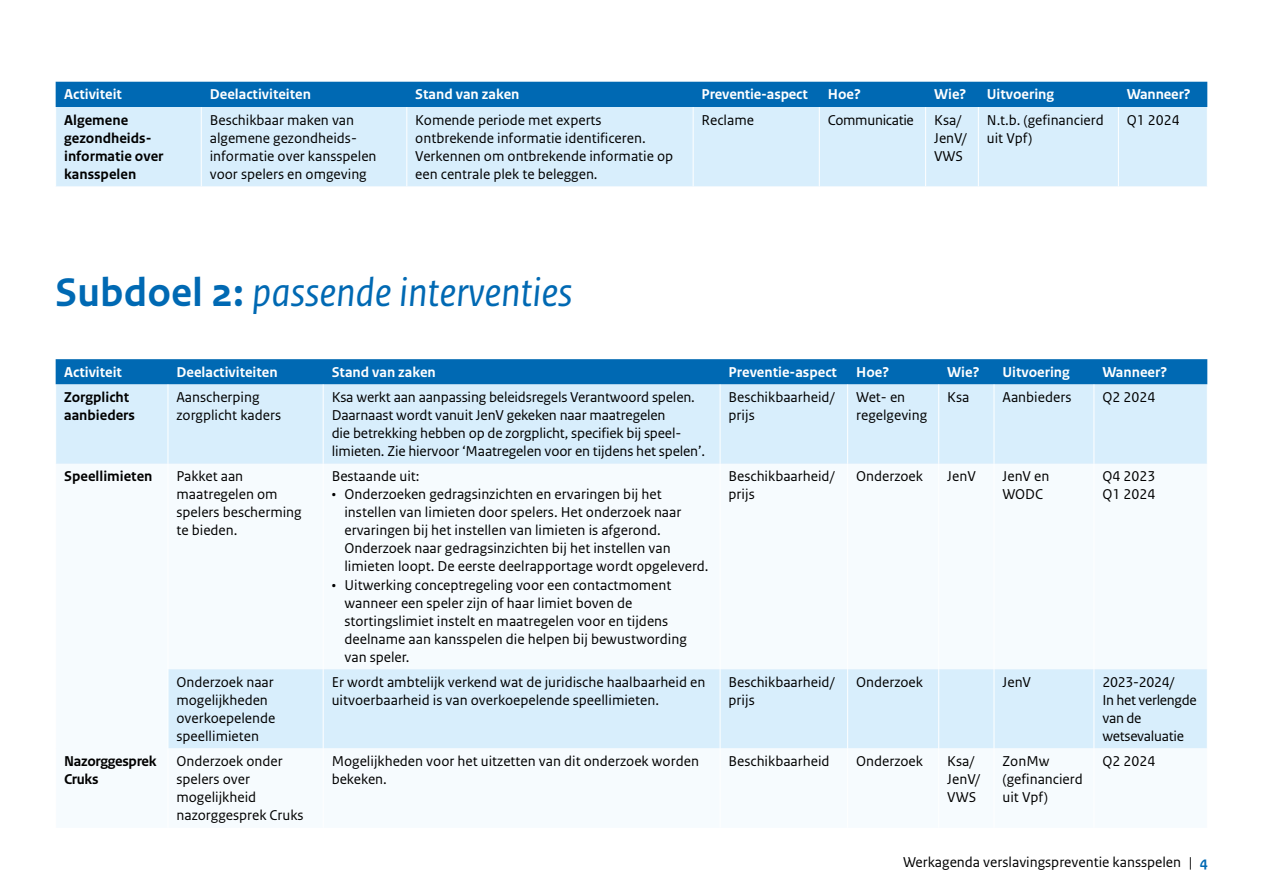
<style>
.page{position:relative;width:1263px;height:893px;background:#fff}
.page>*{position:absolute;margin:0;border:0;box-sizing:border-box;transform-origin:0 0}
.H2_Hoofdkop{font:italic 42px "Rijksoverheid Sans Text";color:#0069b3}
.Table_Body_Left{font:15px/18px "Rijksoverheid Sans Text";color:#000}
.Table_Head_black{font:700 15px "Rijksoverheid Sans Text";color:#fff}
.Table_Body_Left-2{font:700 15px/18px "Rijksoverheid Sans Text";color:#000}
.Table_Body_Left-3{font:15px/18px "Rijksoverheid Sans Text";letter-spacing:-.02em;color:#000}
.Table_Body_Left-4{font:700 15px/18px "Rijksoverheid Sans Text";letter-spacing:-.02em;color:#000}
.s1{font-weight:700;font-style:normal}
.s2{font-weight:700;color:#0069b3}
</style>
<div class="page">
<div style="left:56px;top:82px;width:1151px;height:25px;background:#0069b3"></div>
<div style="left:56px;top:107px;width:1151px;height:79px;background:#d8eefc"></div>
<hr style="left:1118px;top:107px;width:1px;height:79px;background:#fff">
<hr style="left:201px;top:107px;width:1px;height:79px;background:#fff">
<hr style="left:406px;top:107px;width:1px;height:79px;background:#fff">
<hr style="left:693px;top:107px;width:1px;height:79px;background:#fff">
<hr style="left:819px;top:107px;width:1px;height:79px;background:#fff">
<hr style="left:925px;top:107px;width:1px;height:79px;background:#fff">
<hr style="left:978px;top:107px;width:1px;height:79px;background:#fff">
<div style="left:56px;top:359px;width:1151px;height:25px;background:#0069b3"></div>
<div style="left:56px;top:384px;width:1151px;height:80px;background:#d8eefc"></div>
<div style="left:169px;top:669px;width:1038px;height:80px;background:#d8eefc"></div>
<hr style="left:1093px;top:384px;width:1px;height:80px;background:#fff">
<hr style="left:1093px;top:669px;width:1px;height:79px;background:#fff">
<hr style="left:1093px;top:748px;width:1px;height:80px;background:#fff">
<hr style="left:168px;top:384px;width:1px;height:80px;background:#fff">
<hr style="left:323px;top:384px;width:1px;height:80px;background:#fff">
<hr style="left:720px;top:384px;width:1px;height:80px;background:#fff">
<hr style="left:847px;top:384px;width:1px;height:80px;background:#fff">
<hr style="left:938px;top:384px;width:1px;height:80px;background:#fff">
<hr style="left:994px;top:384px;width:1px;height:80px;background:#fff">
<hr style="left:323px;top:669px;width:1px;height:79px;background:#fff">
<hr style="left:720px;top:669px;width:1px;height:79px;background:#fff">
<hr style="left:847px;top:669px;width:1px;height:79px;background:#fff">
<hr style="left:938px;top:669px;width:1px;height:79px;background:#fff">
<hr style="left:994px;top:669px;width:1px;height:79px;background:#fff">
<hr style="left:323px;top:748px;width:1px;height:80px;background:#fff">
<hr style="left:720px;top:748px;width:1px;height:80px;background:#fff">
<hr style="left:847px;top:748px;width:1px;height:80px;background:#fff">
<hr style="left:938px;top:748px;width:1px;height:80px;background:#fff">
<hr style="left:994px;top:748px;width:1px;height:80px;background:#fff">
<p class="Table_Head_black" style="left:64px;top:86px;width:59px">Activiteit</p>
<p class="Table_Head_black" style="left:210px;top:86px;width:103px">Deelactiviteiten</p>
<p class="Table_Head_black" style="left:415px;top:86px;width:106px">Stand van zaken</p>
<p class="Table_Head_black" style="left:702px;top:86px;width:108px">Preventie-aspect</p>
<p class="Table_Head_black" style="left:828px;top:86px;width:35px">Hoe?</p>
<p class="Table_Head_black" style="left:934px;top:86px;width:34px">Wie?</p>
<p class="Table_Head_black" style="left:987px;top:86px;width:69px">Uitvoering</p>
<p class="Table_Head_black" style="left:1127px;top:86px;width:65px">Wanneer?</p>
<p class="Table_Body_Left-2" style="left:64px;top:111px;width:101px">Algemene gezondheids&shy;informatie over kansspelen</p>
<p class="Table_Body_Left" style="left:210px;top:111px;width:168px">Beschikbaar maken van algemene gezondheids&shy;informatie over kansspelen voor spelers en omgeving</p>
<p class="Table_Body_Left" style="left:415px;top:111px;width:259px">Komende periode met experts ontbrekende informatie identificeren.<br>Verkennen om ontbrekende informatie op een centrale plek te beleggen.</p>
<p class="Table_Body_Left" style="left:702px;top:111px;width:54px">Reclame</p>
<p class="Table_Body_Left-3" style="left:828px;top:111px;width:88px">Communicatie</p>
<p class="Table_Body_Left" style="left:934px;top:111px;width:29px">Ksa/</p>
<p class="Table_Body_Left" style="left:987px;top:111px;width:118px">N.t.b. (gefinancierd uit Vpf)</p>
<p class="Table_Body_Left" style="left:1127px;top:111px;width:54px">Q1 2024</p>
<p class="Table_Body_Left" style="left:934px;top:129px;width:34px">JenV/</p>
<p class="Table_Body_Left" style="left:934px;top:147px;width:31px">VWS</p>
<h2 class="H2_Hoofdkop" style="left:55px;top:269px;width:519px"><span class="s1">Subdoel 2:</span> passende interventies</h2>
<p class="Table_Head_black" style="left:64px;top:363px;width:59px">Activiteit</p>
<p class="Table_Head_black" style="left:176px;top:363px;width:103px">Deelactiviteiten</p>
<p class="Table_Head_black" style="left:332px;top:363px;width:106px">Stand van zaken</p>
<p class="Table_Head_black" style="left:729px;top:363px;width:110px">Preventie-aspect</p>
<p class="Table_Head_black" style="left:856px;top:363px;width:35px">Hoe?</p>
<p class="Table_Head_black" style="left:947px;top:363px;width:34px">Wie?</p>
<p class="Table_Head_black" style="left:1002px;top:363px;width:69px">Uitvoering</p>
<p class="Table_Head_black" style="left:1102px;top:363px;width:66px">Wanneer?</p>
<p class="Table_Body_Left-2" style="left:64px;top:389px;width:72px">Zorgplicht aanbieders</p>
<p class="Table_Body_Left" style="left:176px;top:388px;width:106px">Aanscherping zorgplicht kaders</p>
<p class="Table_Body_Left" style="left:332px;top:388px;width:375px">Ksa werkt aan aanpassing beleidsregels Verantwoord spelen.<br>Daarnaast wordt vanuit JenV gekeken naar maatregelen<br>die betrekking hebben op de zorgplicht, specifiek bij speel&shy;limieten. Zie hiervoor ‘Maatregelen voor en tijdens het spelen’.</p>
<p class="Table_Body_Left" style="left:729px;top:388px;width:107px">Beschikbaarheid/</p>
<p class="Table_Body_Left" style="left:856px;top:388px;width:73px">Wet- en regelgeving</p>
<p class="Table_Body_Left" style="left:947px;top:388px;width:24px">Ksa</p>
<p class="Table_Body_Left" style="left:1002px;top:388px;width:70px">Aanbieders</p>
<p class="Table_Body_Left" style="left:1102px;top:388px;width:54px">Q2 2024</p>
<p class="Table_Body_Left" style="left:729px;top:406px;width:28px">prijs</p>
<p class="Table_Body_Left-2" style="left:64px;top:468px;width:90px">Speellimieten</p>
<p class="Table_Body_Left" style="left:176px;top:468px;width:127px">Pakket aan maatregelen om spelers bescherming te bieden.</p>
<p class="Table_Body_Left" style="left:332px;top:468px;width:89px">Bestaande uit:</p>
<p class="Table_Body_Left" style="left:344px;top:486px;width:366px;text-indent:-13px">• Onderzoeken gedragsinzichten en ervaringen bij het instellen van limieten door spelers. Het onderzoek naar ervaringen bij het instellen van limieten is afgerond.<br>Onderzoek naar gedragsinzichten bij het instellen van limieten loopt. De eerste deelrapportage wordt opgeleverd.</p>
<p class="Table_Body_Left" style="left:344px;top:576px;width:344px;text-indent:-13px">• Uitwerking conceptregeling voor een contactmoment wanneer een speler zijn of haar limiet boven de stortingslimiet instelt en maatregelen voor en tijdens deelname aan kansspelen die helpen bij bewustwording van speler.</p>
<p class="Table_Body_Left" style="left:729px;top:468px;width:107px">Beschikbaarheid/</p>
<p class="Table_Body_Left" style="left:729px;top:486px;width:28px">prijs</p>
<p class="Table_Body_Left" style="left:176px;top:673px;width:100px">Onderzoek naar mogelijkheden overkoepelende speellimieten</p>
<p class="Table_Body_Left" style="left:332px;top:673px;width:375px">Er wordt ambtelijk verkend wat de juridische haalbaarheid en uitvoerbaarheid is van overkoepelende speellimieten.</p>
<p class="Table_Body_Left" style="left:729px;top:673px;width:107px">Beschikbaarheid/</p>
<p class="Table_Body_Left" style="left:729px;top:691px;width:28px">prijs</p>
<p class="Table_Body_Left" style="left:856px;top:468px;width:68px">Onderzoek</p>
<p class="Table_Body_Left" style="left:947px;top:468px;width:30px">JenV</p>
<p class="Table_Body_Left" style="left:1002px;top:468px;width:48px">JenV en<br>WODC</p>
<p class="Table_Body_Left" style="left:1102px;top:468px;width:54px">Q4 2023</p>
<p class="Table_Body_Left" style="left:1102px;top:486px;width:54px">Q1 2024</p>
<p class="Table_Body_Left" style="left:856px;top:673px;width:68px">Onderzoek</p>
<p class="Table_Body_Left" style="left:1002px;top:673px;width:30px">JenV</p>
<p class="Table_Body_Left-3" style="left:1102px;top:673px;width:73px">2023-2024/</p>
<p class="Table_Body_Left-3" style="left:1102px;top:691px;width:96px">In het verlengde van de wetsevaluatie</p>
<p class="Table_Body_Left-4" style="left:64px;top:752px;width:94px">Nazorggesprek<br>Cruks</p>
<p class="Table_Body_Left" style="left:176px;top:752px;width:129px">Onderzoek onder spelers over mogelijkheid nazorggesprek Cruks</p>
<p class="Table_Body_Left" style="left:332px;top:752px;width:369px">Mogelijkheden voor het uitzetten van dit onderzoek worden bekeken.</p>
<p class="Table_Body_Left" style="left:729px;top:752px;width:103px">Beschikbaarheid</p>
<p class="Table_Body_Left" style="left:856px;top:752px;width:68px">Onderzoek</p>
<p class="Table_Body_Left" style="left:947px;top:752px;width:29px">Ksa/</p>
<p class="Table_Body_Left" style="left:947px;top:770px;width:34px">JenV/</p>
<p class="Table_Body_Left" style="left:947px;top:788px;width:31px">VWS</p>
<p class="Table_Body_Left" style="left:1002px;top:752px;width:82px">ZonMw (gefinancierd uit Vpf)</p>
<p class="Table_Body_Left" style="left:1102px;top:752px;width:54px">Q2 2024</p>
<p class="Table_Body_Left" style="left:903px;top:853px;width:306px">Werkagenda verslavingspreventie kansspelen | <span class="s2">4</span></p>
</div>
